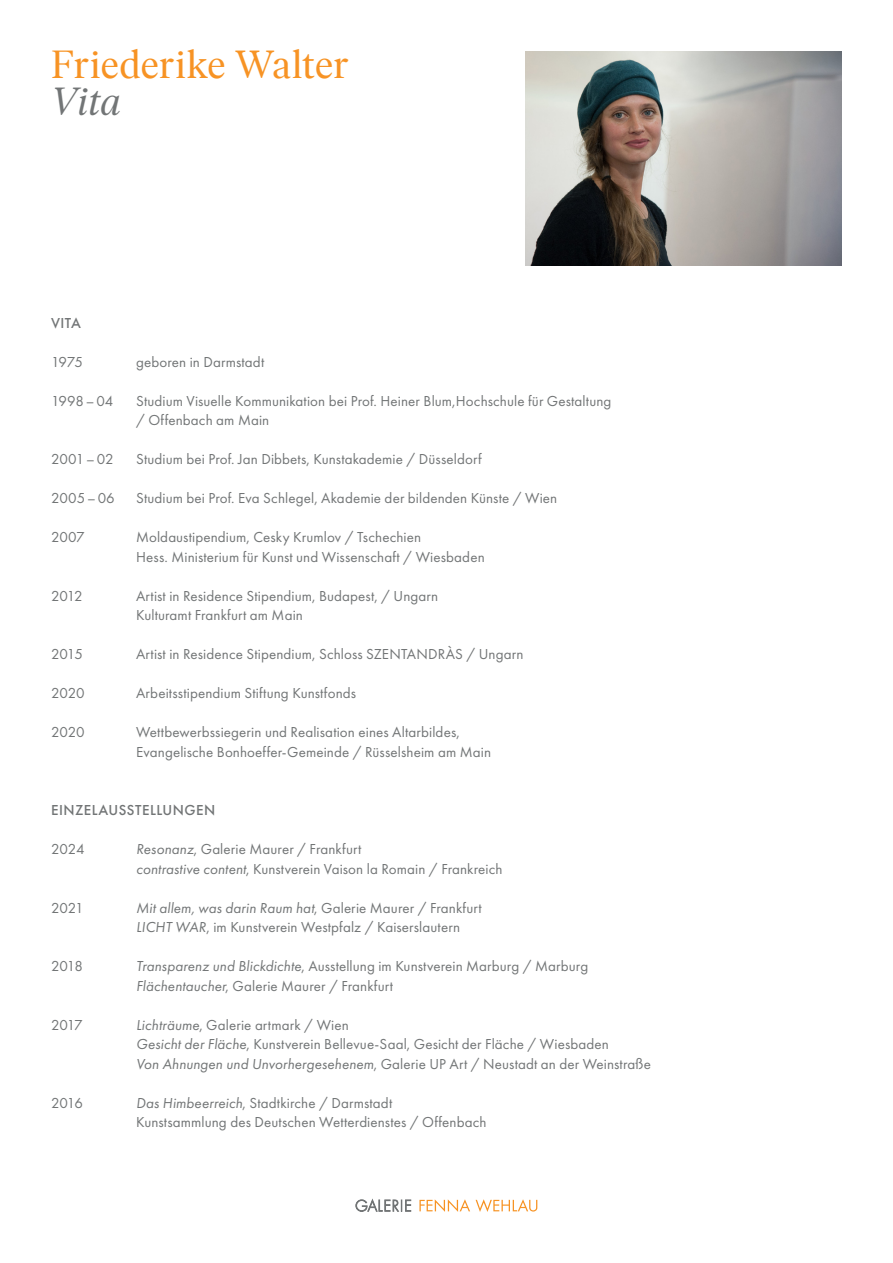
<style>
.page{position:relative;width:893px;height:1263px;background:#fff}
.page>*{position:absolute;margin:0;border:0;box-sizing:border-box;transform-origin:0 0}
.t1{font:39px "Ivar Headline";letter-spacing:.005em;color:#f79324}
.t2{font:italic 39px "Ivar Headline";color:#727576}
.t3{font:15px/19.5px "Futura PT";letter-spacing:.005em;color:#727576}
.t4{font:500 15px "Futura PT";letter-spacing:.03em;color:#727576}
.s1{font-style:italic}
</style>
<div class="page">
<img style="left:526px;top:51px;width:316px;height:215px">
<svg style="left:355px;top:1198px;width:56px;height:14px"></svg>
<svg style="left:419px;top:1199px;width:51px;height:13px"></svg>
<svg style="left:476px;top:1199px;width:61px;height:13px"></svg>
<h1 class="t1" style="left:51px;top:43px;width:299px">Friederike Walter</h1>
<h1 class="t2" style="left:51px;top:80px;width:71px">Vita</h1>
<p class="t4" style="left:51px;top:314px;width:32px">VITA</p>
<p class="t3" style="left:51px;top:352px;width:33px">1975</p>
<p class="t3" style="left:136px;top:352px;width:130px">geboren in Darmstadt</p>
<p class="t3" style="left:51px;top:391px;width:64px">1998–04</p>
<p class="t3" style="left:136px;top:391px;width:477px">Studium Visuelle Kommunikation bei Prof. Heiner Blum,Hochschule für Gestaltung / Offenbach am Main</p>
<p class="t3" style="left:51px;top:449px;width:64px">2001–02</p>
<p class="t3" style="left:136px;top:449px;width:347px">Studium bei Prof. Jan Dibbets, Kunstakademie / Düsseldorf</p>
<p class="t3" style="left:51px;top:488px;width:65px">2005–06</p>
<p class="t3" style="left:136px;top:488px;width:423px">Studium bei Prof. Eva Schlegel, Akademie der bildenden Künste / Wien</p>
<p class="t3" style="left:51px;top:527px;width:35px">2007</p>
<p class="t3" style="left:136px;top:527px;width:350px">Moldaustipendium, Cesky Krumlov / Tschechien<br>Hess. Ministerium für Kunst und Wissenschaft / Wiesbaden</p>
<p class="t3" style="left:51px;top:586px;width:33px">2012</p>
<p class="t3" style="left:136px;top:586px;width:304px">Artist in Residence Stipendium, Budapest, / Ungarn<br>Kulturamt Frankfurt am Main</p>
<p class="t3" style="left:51px;top:644px;width:33px">2015</p>
<p class="t3" style="left:136px;top:644px;width:389px">Artist in Residence Stipendium, Schloss SZENTANDRÀS / Ungarn</p>
<p class="t3" style="left:51px;top:683px;width:35px">2020</p>
<p class="t3" style="left:136px;top:683px;width:221px">Arbeitsstipendium Stiftung Kunstfonds</p>
<p class="t3" style="left:51px;top:722px;width:35px">2020</p>
<p class="t3" style="left:136px;top:722px;width:357px">Wettbewerbssiegerin und Realisation eines Altarbildes,<br>Evangelische Bonhoeffer-Gemeinde / Rüsselsheim am Main</p>
<p class="t4" style="left:51px;top:801px;width:166px">EINZELAUSSTELLUNGEN</p>
<p class="t3" style="left:51px;top:839px;width:35px">2024</p>
<p class="t3" style="left:136px;top:839px;width:368px"><span class="s1">Resonanz</span>, Galerie Maurer / Frankfurt<br><span class="s1">contrastive content</span>, Kunstverein Vaison la Romain / Frankreich</p>
<p class="t3" style="left:51px;top:898px;width:34px">2021</p>
<p class="t3" style="left:136px;top:898px;width:347px"><span class="s1">Mit allem, was darin Raum hat</span>, Galerie Maurer / Frankfurt<br><span class="s1">LICHT WAR</span>, im Kunstverein Westpfalz / Kaiserslautern</p>
<p class="t3" style="left:51px;top:956px;width:33px">2018</p>
<p class="t3" style="left:136px;top:956px;width:454px"><span class="s1">Transparenz und Blickdichte</span>, Ausstellung im Kunstverein Marburg / Marburg<br><span class="s1">Flächentaucher</span>, Galerie Maurer / Frankfurt</p>
<p class="t3" style="left:51px;top:1015px;width:33px">2017</p>
<p class="t3" style="left:136px;top:1015px;width:516px"><span class="s1">Lichträume</span>, Galerie artmark / Wien<br><span class="s1">Gesicht der Fläche</span>, Kunstverein Bellevue-Saal, Gesicht der Fläche / Wiesbaden<br><span class="s1">Von Ahnungen und Unvorhergesehenem</span>, Galerie UP Art / Neustadt an der Weinstraße</p>
<p class="t3" style="left:51px;top:1093px;width:33px">2016</p>
<p class="t3" style="left:136px;top:1093px;width:352px"><span class="s1">Das Himbeerreich</span>, Stadtkirche / Darmstadt<br>Kunstsammlung des Deutschen Wetterdienstes / Offenbach</p>
</div>
